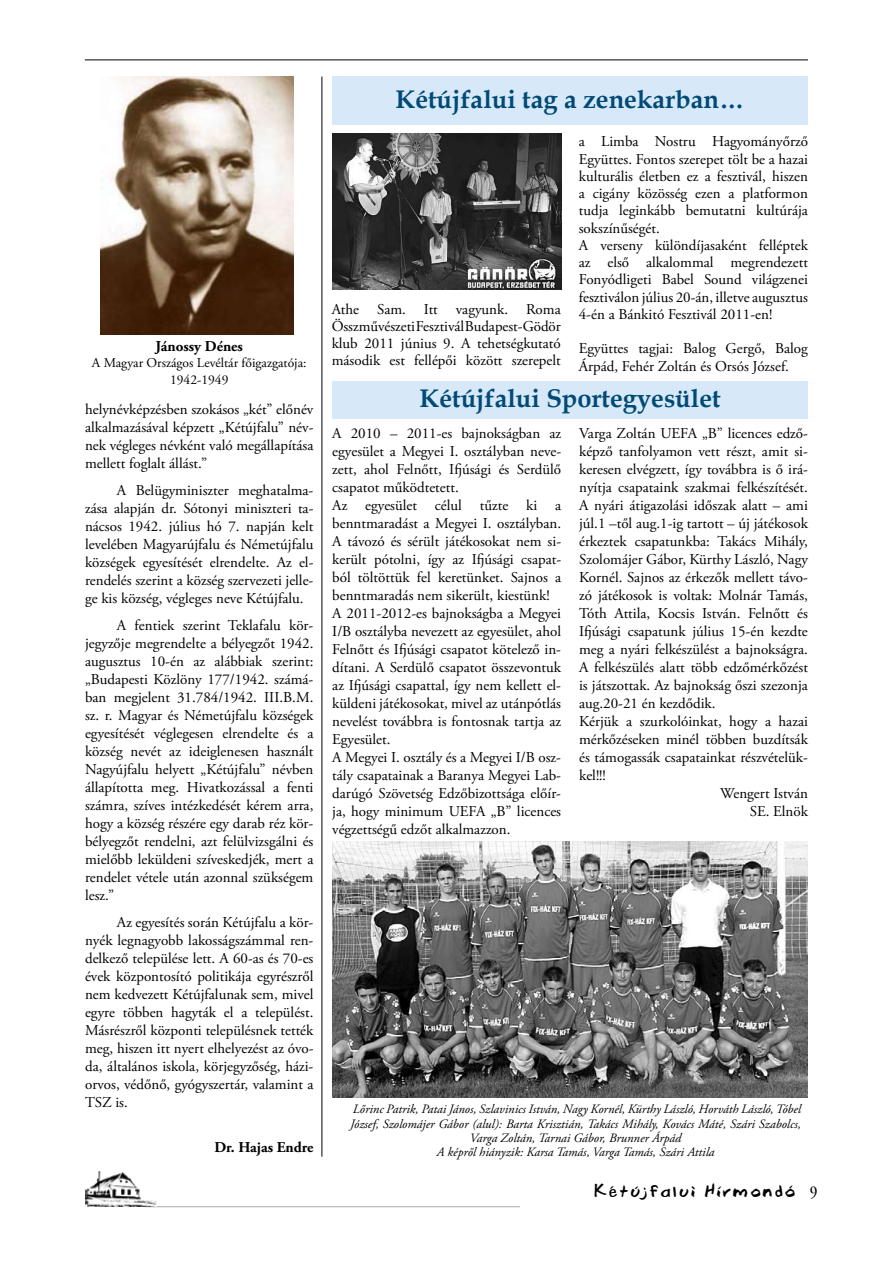
<style>
.page{position:relative;width:893px;height:1263px;background:#fff}
.page>*{position:absolute;margin:0;border:0;box-sizing:border-box;transform-origin:0 0}
.t1{font:700 25.5px "Book Antiqua";color:#004a75}
.t2{font:18px "Brook 23";letter-spacing:.11em;color:#000}
.t3{font:15px/18px "Adobe Garamond Pro";color:#000;text-align:justify}
.t4{font:700 15px "Adobe Garamond Pro";color:#000}
.t5{font:13.5px/16.5px "Adobe Garamond Pro";color:#000;text-align:center}
.t6{font:italic 12.75px/14.2px "Adobe Garamond Pro";color:#000;text-align:center}
.s1{font-family:"Garamond Bk Cn PFL";font-size:15px}
.s2{font-family:"Garamond Bk Cn PFL";font-size:16.5px}
</style>
<div class="page">
<hr style="left:85px;top:60px;width:723px;height:1px;background:#000">
<hr style="left:145px;top:1206px;width:375px;height:1px;background:#a7a9ac">
<img style="left:85px;top:1171px;width:71px;height:36px">
<div style="left:332px;top:77px;width:476px;height:48px;background:#d7e9f8"></div>
<div style="left:332px;top:381px;width:476px;height:38px;background:#d7e9f8"></div>
<img style="left:101px;top:77px;width:193px;height:258px">
<img style="left:332px;top:133px;width:229px;height:157px">
<img style="left:332px;top:842px;width:475px;height:255px">
<hr style="left:322px;top:77px;width:1px;height:1080px;background:#000">
<p class="t4" style="left:156px;top:337px;width:89px">Jánossy Dénes</p>
<p class="t5" style="left:92px;top:355px;width:216px">A Magyar Országos Levéltár főigazgatója:<br>1942-1949</p>
<p class="t3" style="left:85px;top:401px;width:230px">helynévképzésben szokásos „két” előnév alkalmazásával képzett „Kétújfalu” név&shy;nek végleges névként való megállapítása mellett foglalt állást.”</p>
<p class="t3" style="left:85px;top:482px;width:230px;text-indent:32px">A Belügyminiszter meghatalma&shy;zása alapján dr. Sótonyi miniszteri ta&shy;nácsos 1942. július hó 7. napján kelt levelében Magyarújfalu és Németújfalu községek egyesítését elrendelte. Az el&shy;rendelés szerint a község szervezeti jelle&shy;ge kis község, végleges neve Kétújfalu.</p>
<p class="t3" style="left:85px;top:617px;width:230px;text-indent:32px">A fentiek szerint Teklafalu kör&shy;jegyzője megrendelte a bélyegzőt 1942. augusztus 10-én az alábbiak szerint: „Budapesti Közlöny 177/1942. számá&shy;ban megjelent 31.784/1942. III.B.M. sz. r. Magyar és Németújfalu községek egyesítését véglegesen elrendelte és a község nevét az ideiglenesen használt Nagyújfalu helyett „Kétújfalu” névben állapította meg. Hivatkozással a fenti számra, szíves intézkedését kérem arra, hogy a község részére egy darab réz kör&shy;bélyegzőt rendelni, azt felülvizsgálni és mielőbb leküldeni szíveskedjék, mert a rendelet vétele után azonnal szükségem lesz.”</p>
<p class="t3" style="left:85px;top:914px;width:230px;text-indent:32px">Az egyesítés során Kétújfalu a kör&shy;nyék legnagyobb lakosságszámmal ren&shy;delkező települése lett. A 60-as és 70-es évek központosító politikája egyrészről nem kedvezett Kétújfalunak sem, mivel egyre többen hagyták el a települést.<br>Másrészről központi településnek tették meg, hiszen itt nyert elhelyezést az óvo&shy;da, általános iskola, körjegyzőség, házi&shy;orvos, védőnő, gyógyszertár, valamint a TSZ is.</p>
<p class="t4" style="left:214px;top:1139px;width:100px">Dr. Hajas Endre</p>
<h1 class="t1" style="left:395px;top:82px;width:351px">Kétújfalui tag a zenekarban…</h1>
<p class="t3" style="left:332px;top:301px;width:231px;line-height:17.2px">Athe Sam. Itt vagyunk. Roma Összművészeti Fesztivál Budapest-Gödör klub 2011 június 9. A tehetségkutató második est fellépői között szerepelt</p>
<p class="t3" style="left:579px;top:134px;width:231px;line-height:17.2px;text-align:left">a Limba Nostru Hagyományőrző Együttes. Fontos szerepet tölt be a hazai kulturális életben ez a fesztivál, hiszen a cigány közösség ezen a platformon tudja leginkább bemutatni kultúrája sokszínűségét.<br>A verseny különdíjasaként felléptek az első alkalommal megrendezett Fonyódligeti Babel Sound világzenei fesztiválon július 20-án, illetve augusztus 4-én a Bánkitó Fesztivál 2011-en!</p>
<p class="t3" style="left:579px;top:341px;width:231px;line-height:17.2px">Együttes tagjai: Balog Gergő, Balog<br>Árpád, Fehér Zoltán és Orsós József.</p>
<h1 class="t1" style="left:420px;top:381px;width:303px">Kétújfalui Sportegyesület</h1>
<p class="t3" style="left:332px;top:425px;width:230px;text-align:left">A 2010 – 2011-es bajnokságban az egyesület a Megyei I. osztályban neve&shy;zett, ahol Felnőtt, Ifjúsági és Serdülő csapatot működtetett.<br>Az egyesület célul tűzte ki a benntmaradást a Megyei I. osztályban.<br>A távozó és sérült játékosokat nem si&shy;került pótolni, így az Ifjúsági csapat&shy;ból töltöttük fel keretünket. Sajnos a benntmaradás nem sikerült, kiestünk!<br>A 2011-2012-es bajnokságba a Megyei I/B osztályba nevezett az egyesület, ahol Felnőtt és Ifjúsági csapatot kötelező in&shy;dítani. A Serdülő csapatot összevontuk az Ifjúsági csapattal, így nem kellett el&shy;küldeni játékosokat, mivel az utánpótlás nevelést továbbra is fontosnak tartja az Egyesület.<br>A Megyei I. osztály és a Megyei I/B osz&shy;tály csapatainak a Baranya Megyei Lab&shy;darúgó Szövetség Edzőbizottsága előír&shy;ja, hogy minimum UEFA „B” licences végzettségű edzőt alkalmazzon.</p>
<p class="t3" style="left:579px;top:425px;width:230px">Varga Zoltán UEFA „B” licences edző-</p>
<p class="t3" style="left:579px;top:443px;width:230px">képző tanfolyamon vett részt, amit si-</p>
<p class="t3" style="left:579px;top:461px;width:230px">keresen elvégzett, így továbbra is ő irá-</p>
<p class="t3" style="left:579px;top:479px;width:230px">nyítja csapataink szakmai felkészítését.</p>
<p class="t3" style="left:579px;top:497px;width:230px">A nyári átigazolási időszak alatt – ami</p>
<p class="t3" style="left:579px;top:515px;width:230px">júl.1 –től aug.1-ig tartott – új játékosok</p>
<p class="t3" style="left:579px;top:533px;width:230px">érkeztek csapatunkba: Takács Mihály,</p>
<p class="t3" style="left:579px;top:551px;width:230px">Szolomájer Gábor, Kürthy László, Nagy</p>
<p class="t3" style="left:579px;top:569px;width:230px">Kornél. Sajnos az érkezők mellett távo-</p>
<p class="t3" style="left:579px;top:587px;width:230px">zó játékosok is voltak: Molnár Tamás,</p>
<p class="t3" style="left:579px;top:605px;width:230px">Tóth Attila, Kocsis István. Felnőtt és</p>
<p class="t3" style="left:579px;top:623px;width:230px">Ifjúsági csapatunk július 15-én kezdte</p>
<p class="t3" style="left:579px;top:641px;width:230px">meg a nyári felkészülést a bajnokságra.</p>
<p class="t3" style="left:579px;top:659px;width:230px">A felkészülés alatt több edzőmérkőzést</p>
<p class="t3" style="left:579px;top:677px;width:230px">is játszottak. Az bajnokság őszi szezonja</p>
<p class="t3" style="left:579px;top:695px;width:138px">aug.20-21 én kezdődik.</p>
<p class="t3" style="left:579px;top:713px;width:230px">Kérjük a szurkolóinkat, hogy a hazai</p>
<p class="t3" style="left:579px;top:731px;width:230px">mérkőzéseken minél többen buzdítsák</p>
<p class="t3" style="left:579px;top:749px;width:230px">és támogassák csapatainkat részvételük-</p>
<p class="t3" style="left:579px;top:767px;width:28px">kel!!!</p>
<p class="t3" style="left:720px;top:785px;width:89px">Wengert István</p>
<p class="t3" style="left:750px;top:803px;width:60px">SE. Elnök</p>
<p class="t6" style="left:350px;top:1102px;width:452px">Lőrinc Patrik, Patai János, Szlavinics István, Nagy Kornél, Kürthy László, Horváth László, Tóbel József, Szolomájer Gábor (alul): Barta Krisztián, Takács Mihály, Kovács Máté, Szári Szabolcs, Varga Zoltán, Tarnai Gábor, Brunner Árpád<br>A képről hiányzik: Karsa Tamás, Varga Tamás, Szári Attila</p>
<p class="t2" style="left:595px;top:1181px;width:224px">Kétújfalui Hírmondó <span class="s1">3</span><span class="s2">9</span></p>
</div>
